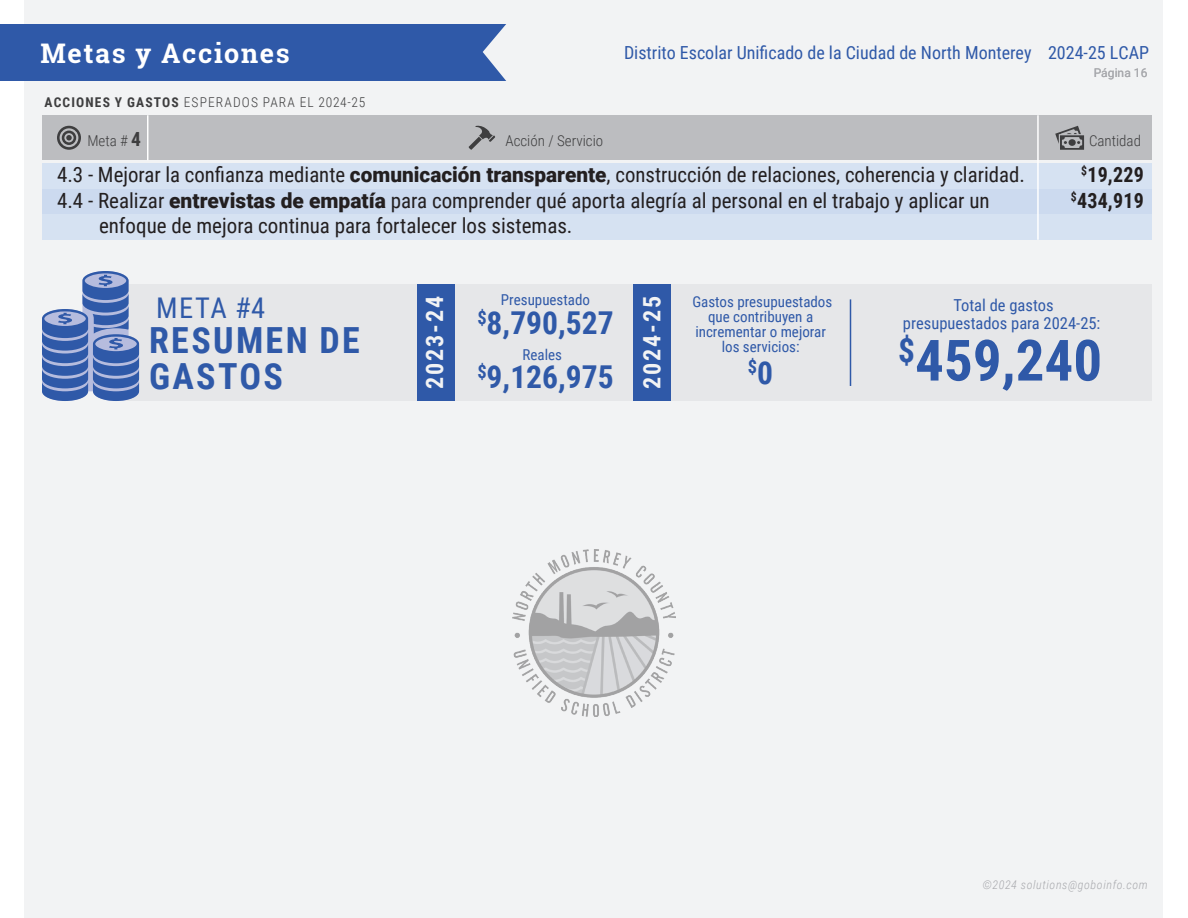
<style>
.page{position:relative;width:1188px;height:918px;background:#fff}
.page>*{position:absolute;margin:0;border:0;box-sizing:border-box;transform-origin:0 0}
.t1{font:700 57px "Roboto Condensed";color:#2f59a8}
.t2{font:700 36px/36px "Roboto Condensed";letter-spacing:.065em;color:#2f59a8}
.t3{font:700 31.5px "Roboto Condensed";color:#2f59a8}
.t4{font:28.5px "Roboto Condensed";color:#2f59a8}
.t5{font:700 27px "Roboto Slab";letter-spacing:.06em;color:#fff}
.t6{font:700 24px "Roboto Condensed";letter-spacing:.08em;color:#f2f3f4}
.t7{font:21px/25.5px "Roboto Condensed";color:#231f20}
.t8{font:700 21px "Roboto Condensed";letter-spacing:.01em;color:#231f20;scale:.95 1}
.t9{font:700 18.3px "Roboto Condensed";color:#2f59a8}
.t10{font:18px "Roboto Condensed";color:#2f59a8}
.t11{font:16.5px "Roboto Condensed";color:#2f59a8}
.t12{font:15px/15px "Roboto Condensed";color:#2f59a8;text-align:center}
.t13{font:300 15px "Roboto Condensed";color:#3e3e3f}
.t14{font:300 13.5px "Roboto Condensed";letter-spacing:.085em;color:#3e3e3f}
.t15{font:italic 300 12px "Roboto Condensed";letter-spacing:.05em;color:#a8a9ad}
.t16{font:12px "Roboto";letter-spacing:.005em;color:#a8a9ad}
.s1{font-weight:700}
.s2{font-weight:700;font-size:19.5px}
.s3{font-family:"Roboto";font-weight:900}
.s4{font-size:31.5px}
</style>
<div class="page">
<div style="left:25px;top:0;width:1138px;height:908px;background:#f2f3f4"></div>
<div style="left:0;top:24px;width:506px;height:57px;background:#2f59a8"></div>
<div style="left:42px;top:115px;width:1110px;height:45px;background:#bcbdc0"></div>
<svg style="left:57px;top:126px;width:24px;height:24px"></svg>
<svg style="left:1055px;top:126px;width:29px;height:24px"></svg>
<div style="left:42px;top:163px;width:1110px;height:77px;background:#ccdaef"></div>
<div style="left:42px;top:163px;width:1110px;height:26px;background:#d6e2f2"></div>
<div style="left:42px;top:214px;width:1110px;height:26px;background:#d6e2f2"></div>
<hr style="left:147px;top:115px;width:1px;height:45px;background:#fff">
<hr style="left:1037px;top:115px;width:2px;height:125px;background:#fff">
<svg style="left:469px;top:125px;width:26px;height:25px"></svg>
<div style="left:117px;top:284px;width:1035px;height:117px;background:#e6e7e9"></div>
<div style="left:633px;top:284px;width:38px;height:117px;background:#2f59a8"></div>
<div style="left:417px;top:284px;width:38px;height:117px;background:#2f59a8"></div>
<svg style="left:42px;top:271px;width:97px;height:130px"></svg>
<hr style="left:850px;top:299px;width:1px;height:87px;background:#2f59a8">
<img style="left:512px;top:549px;width:164px;height:167px">
<p class="t5" style="left:40px;top:35px;width:251px">Metas y Acciones</p>
<p class="t14" style="left:45px;top:93px;width:322px"><span class="s1">ACCIONES Y GASTOS</span> ESPERADOS PARA EL 2024-25</p>
<p class="t10" style="left:624px;top:40px;width:526px">Distrito Escolar Unificado de la Ciudad de North Monterey 2024-25 LCAP</p>
<p class="t16" style="left:1094px;top:64px;width:55px">Página 16</p>
<p class="t13" style="left:87px;top:130px;width:55px">Meta # <span class="s2">4</span></p>
<p class="t13" style="left:505px;top:130px;width:99px">Acción / Servicio</p>
<p class="t13" style="left:1089px;top:130px;width:53px">Cantidad</p>
<p class="t7" style="left:57px;top:161px;width:969px">4.3 - Mejorar la confianza mediante <span class="s3">comunicación transparente</span>, construcción de relaciones, coherencia y claridad.</p>
<p class="t7" style="left:99px;top:187px;width:892px;text-indent:-42px">4.4 - Realizar <span class="s3">entrevistas de empatía</span> para comprender qué aporta alegría al personal en el trabajo y aplicar un enfoque de mejora continua para fortalecer los sistemas.</p>
<p class="t8" style="left:1081px;top:160px;width:67px"><sup>$</sup>19,229</p>
<p class="t8" style="left:1071px;top:186px;width:78px"><sup>$</sup>434,919</p>
<p class="t12" style="left:501px;top:291px;width:91px">Presupuestado</p>
<p class="t3" style="left:477px;top:301px;width:138px"><sup>$</sup>8,790,527</p>
<p class="t4" style="left:156px;top:287px;width:111px">META #4</p>
<p class="t12" style="left:692px;top:294px;width:141px">Gastos presupuestados que contribuyen a incrementar o mejorar los servicios:</p>
<p class="t9" style="left:748px;top:354px;width:27px">$<span class="s4">0</span></p>
<p class="t6" style="left:418px;top:389px;width:95px;rotate:-90deg">2023-24</p>
<p class="t6" style="left:635px;top:389px;width:95px;rotate:-90deg">2024-25</p>
<p class="t2" style="left:149px;top:320px;width:212px">RESUMEN DE<br>GASTOS</p>
<p class="t12" style="left:523px;top:346px;width:41px">Reales</p>
<p class="t3" style="left:477px;top:355px;width:138px"><sup>$</sup>9,126,975</p>
<p class="t11" style="left:953px;top:294px;width:102px">Total de gastos</p>
<p class="t11" style="left:903px;top:312px;width:199px">presupuestados para 2024-25:</p>
<p class="t1" style="left:898px;top:320px;width:205px"><sup>$</sup>459,240</p>
<p class="t15" style="left:982px;top:877px;width:167px">©2024 solutions@goboinfo.com</p>
</div>
